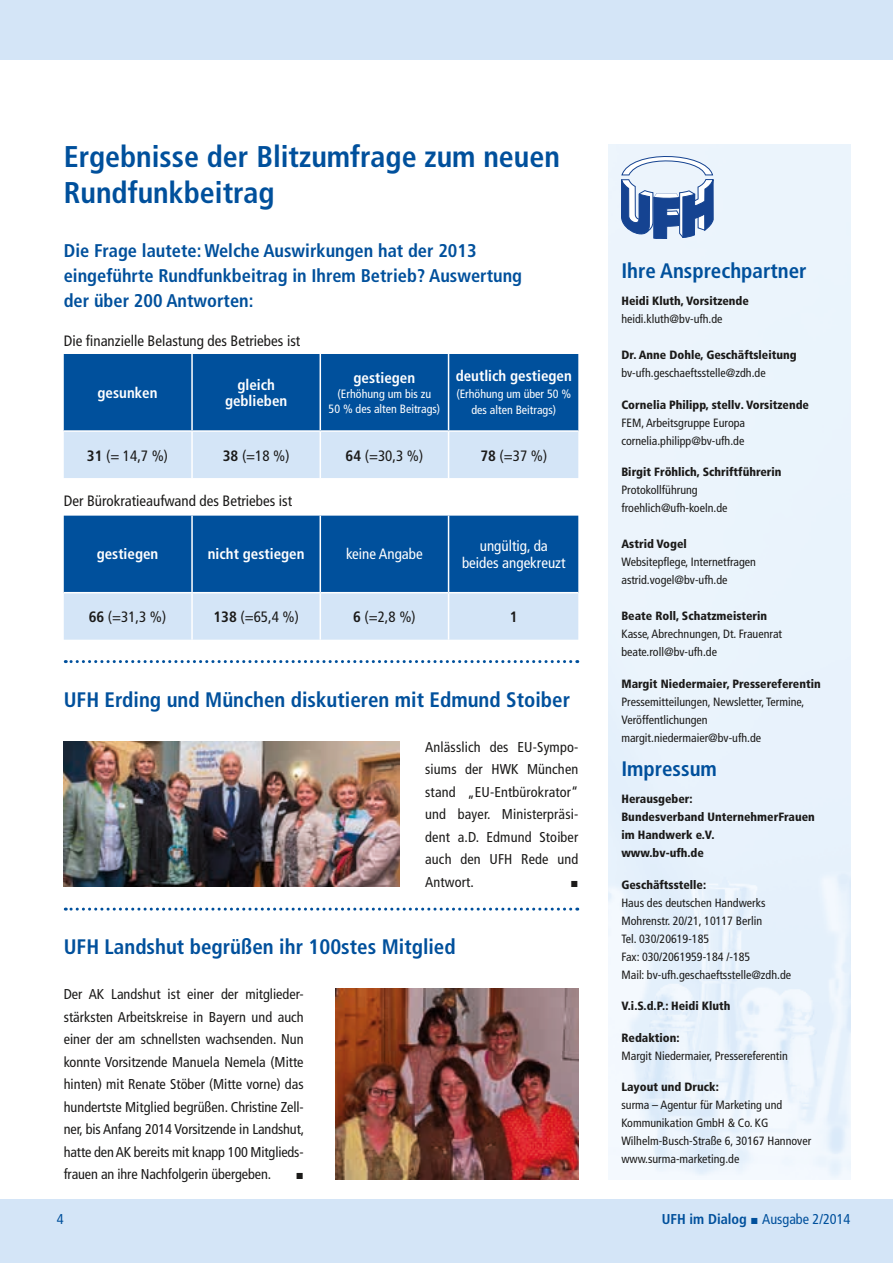
<style>
.page{position:relative;width:893px;height:1263px;background:#fff}
.page>*{position:absolute;margin:0;border:0;box-sizing:border-box;transform-origin:0 0}
.t1{font:700 condensed 30px/36px "Frutiger";color:#00509c}
.t2{font:700 condensed 21px "Frutiger";color:#00509c}
.t3{font:700 condensed 18.3px/25.2px "Frutiger";color:#00509c}
.t4{font:condensed 15px "Frutiger";color:#1b1a19}
.t5{font:700 condensed 15px/16.5px "Frutiger";color:#fff;text-align:center}
.t6{font:condensed 15px/16.5px "Frutiger";color:#fff;text-align:center}
.t7{font:700 condensed 15px "Frutiger";color:#1b1a19}
.t8{font:condensed 14.25px/22.5px "Frutiger";color:#1b1a19;text-align:justify}
.t9{font:condensed 14.25px "Frutiger";color:#00509c}
.t10{font:condensed 12px/18px "Frutiger";color:#1b1a19}
.t11{font:900 condensed 12px/18px "Frutiger";color:#1b1a19}
.t12{font:condensed 12px/15px "Frutiger";color:#fff;text-align:center}
.s1{font-weight:700}
</style>
<div class="page">
<div style="left:0;top:0;width:893px;height:60px;background:#d4e5f7"></div>
<div style="left:0;top:1199px;width:893px;height:64px;background:#d4e5f7"></div>
<img style="left:608px;top:144px;width:242px;height:1035px">
<svg style="left:621px;top:156px;width:92px;height:83px;background:#94abcf"></svg>
<svg style="left:64px;top:354px;width:514px;height:124px;background:#4f88be"></svg>
<hr style="left:191px;top:354px;width:2px;height:76px;background:#fff">
<hr style="left:320px;top:354px;width:1px;height:76px;background:#fff">
<hr style="left:448px;top:354px;width:1px;height:76px;background:#fff">
<hr style="left:64px;top:430px;width:128px;height:2px;background:#fff">
<hr style="left:192px;top:430px;width:128px;height:2px;background:#fff">
<hr style="left:191px;top:432px;width:2px;height:46px;background:#fff">
<hr style="left:320px;top:430px;width:129px;height:2px;background:#fff">
<hr style="left:320px;top:432px;width:1px;height:46px;background:#fff">
<hr style="left:449px;top:430px;width:129px;height:2px;background:#fff">
<hr style="left:448px;top:432px;width:1px;height:46px;background:#fff">
<svg style="left:64px;top:516px;width:514px;height:124px;background:#5189be"></svg>
<hr style="left:191px;top:516px;width:2px;height:76px;background:#fff">
<hr style="left:320px;top:516px;width:1px;height:76px;background:#fff">
<hr style="left:448px;top:516px;width:1px;height:76px;background:#fff">
<hr style="left:64px;top:592px;width:128px;height:1px;background:#fff">
<hr style="left:192px;top:592px;width:128px;height:1px;background:#fff">
<hr style="left:191px;top:593px;width:2px;height:47px;background:#fff">
<hr style="left:320px;top:592px;width:129px;height:1px;background:#fff">
<hr style="left:320px;top:593px;width:1px;height:47px;background:#fff">
<hr style="left:449px;top:592px;width:129px;height:1px;background:#fff">
<hr style="left:448px;top:593px;width:1px;height:47px;background:#fff">
<svg style="left:65px;top:660px;width:506px;height:3px"></svg>
<img style="left:336px;top:988px;width:242px;height:191px">
<svg style="left:65px;top:908px;width:506px;height:3px"></svg>
<img style="left:64px;top:741px;width:336px;height:146px">
<h1 class="t1" style="left:64px;top:138px;width:498px">Ergebnisse der Blitzumfrage zum neuen<br>Rundfunkbeitrag</h1>
<h3 class="t3" style="left:64px;top:238px;width:460px">Die Frage lautete: Welche Auswirkungen hat der 2013 eingeführte Rundfunkbeitrag in Ihrem Betrieb? Auswertung der über 200 Antworten:</h3>
<p class="t4" style="left:64px;top:332px;width:238px">Die finanzielle Belastung des Betriebes ist</p>
<p class="t5" style="left:98px;top:384px;width:61px">gesunken</p>
<p class="t5" style="left:225px;top:376px;width:64px">gleich geblieben</p>
<p class="t5" style="left:354px;top:369px;width:63px">gestiegen</p>
<p class="t5" style="left:456px;top:368px;width:118px">deutlich gestiegen</p>
<p class="t12" style="left:456px;top:385px;width:116px;line-height:16.5px">(Erhöhung um über 50 % des alten Beitrags)</p>
<p class="t12" style="left:329px;top:386px;width:113px">(Erhöhung um bis zu<br>50 % des alten Beitrags)</p>
<p class="t4" style="left:87px;top:447px;width:83px"><span class="s1">31</span> (= 14,7 %)</p>
<p class="t4" style="left:223px;top:447px;width:68px"><span class="s1">38</span> (=18 %)</p>
<p class="t4" style="left:346px;top:447px;width:79px"><span class="s1">64</span> (=30,3 %)</p>
<p class="t4" style="left:480px;top:447px;width:68px"><span class="s1">78</span> (=37 %)</p>
<p class="t4" style="left:64px;top:492px;width:230px">Der Bürokratieaufwand des Betriebes ist</p>
<p class="t5" style="left:97px;top:546px;width:63px">gestiegen</p>
<p class="t5" style="left:208px;top:546px;width:98px">nicht gestiegen</p>
<p class="t6" style="left:346px;top:546px;width:78px">keine Angabe</p>
<p class="t6" style="left:462px;top:538px;width:105px">ungültig, da beides angekreuzt</p>
<p class="t4" style="left:89px;top:608px;width:79px"><span class="s1">66</span> (=31,3 %)</p>
<p class="t4" style="left:213px;top:608px;width:87px"><span class="s1">138</span> (=65,4 %)</p>
<p class="t4" style="left:353px;top:608px;width:64px"><span class="s1">6</span> (=2,8 %)</p>
<p class="t7" style="left:510px;top:608px;width:9px">1</p>
<h2 class="t2" style="left:64px;top:687px;width:508px">UFH Erding und München diskutieren mit Edmund Stoiber</h2>
<p class="t8" style="left:425px;top:735px;width:155px">Anlässlich des EU-Sympo&shy;siums der HWK München stand „EU-Entbürokrator“ und bayer. Ministerpräsi&shy;dent a.D. Edmund Stoiber auch den UFH Rede und Antwort.</p>
<h2 class="t2" style="left:64px;top:934px;width:393px">UFH Landshut begrüßen ihr 100stes Mitglied</h2>
<p class="t8" style="left:64px;top:983px;width:242px">Der AK Landshut ist einer der mitglieder&shy;stärksten Arbeitskreise in Bayern und auch einer der am schnellsten wachsenden. Nun konnte Vorsitzende Manuela Nemela (Mitte hinten) mit Renate Stöber (Mitte vorne) das hundertste Mitglied begrüßen. Christine Zell&shy;ner, bis Anfang 2014 Vorsitzende in Landshut, hatte den AK bereits mit knapp 100 Mitglieds&shy;frauen an ihre Nachfolgerin übergeben.</p>
<h2 class="t2" style="left:621px;top:259px;width:187px">Ihre Ansprechpartner</h2>
<p class="t11" style="left:621px;top:292px;width:129px">Heidi Kluth, Vorsitzende</p>
<p class="t10" style="left:621px;top:310px;width:103px">heidi.kluth@bv-ufh.de</p>
<p class="t11" style="left:621px;top:346px;width:177px">Dr. Anne Dohle, Geschäftsleitung</p>
<p class="t10" style="left:621px;top:364px;width:146px">bv-ufh.geschaeftsstelle@zdh.de</p>
<p class="t11" style="left:621px;top:396px;width:189px">Cornelia Philipp, stellv. Vorsitzende</p>
<p class="t10" style="left:621px;top:414px;width:125px">FEM, Arbeitsgruppe Europa cornelia.philipp@bv-ufh.de</p>
<p class="t11" style="left:621px;top:463px;width:162px">Birgit Fröhlich, Schriftführerin</p>
<p class="t10" style="left:621px;top:481px;width:108px">Protokollführung froehlich@ufh-koeln.de</p>
<p class="t11" style="left:621px;top:535px;width:67px">Astrid Vogel</p>
<p class="t10" style="left:621px;top:553px;width:136px">Websitepflege, Internetfragen astrid.vogel@bv-ufh.de</p>
<p class="t11" style="left:621px;top:607px;width:147px">Beate Roll, Schatzmeisterin</p>
<p class="t10" style="left:621px;top:625px;width:162px">Kasse, Abrechnungen, Dt. Frauenrat beate.roll@bv-ufh.de</p>
<p class="t11" style="left:621px;top:675px;width:201px">Margit Niedermaier, Pressereferentin</p>
<p class="t10" style="left:621px;top:693px;width:184px">Pressemitteilungen, Newsletter, Termine,<br>Veröffentlichungen margit.niedermaier@bv-ufh.de</p>
<h2 class="t2" style="left:621px;top:757px;width:97px">Impressum</h2>
<p class="t11" style="left:621px;top:790px;width:195px">Herausgeber:<br>Bundesverband UnternehmerFrauen im Handwerk e.V.<br>www.bv-ufh.de</p>
<p class="t11" style="left:621px;top:876px;width:86px">Geschäftsstelle:</p>
<p class="t10" style="left:621px;top:894px;width:171px">Haus des deutschen Handwerks<br>Mohrenstr. 20/21, 10117 Berlin<br>Tel. 030/20619-185<br>Fax: 030/2061959-184 /-185<br>Mail: bv-ufh.geschaeftsstelle@zdh.de</p>
<p class="t11" style="left:621px;top:997px;width:111px">V.i.S.d.P.: Heidi Kluth</p>
<p class="t11" style="left:621px;top:1029px;width:60px">Redaktion:</p>
<p class="t10" style="left:621px;top:1047px;width:168px">Margit Niedermaier, Pressereferentin</p>
<p class="t11" style="left:621px;top:1078px;width:99px">Layout und Druck:</p>
<p class="t10" style="left:621px;top:1096px;width:191px">surma – Agentur für Marketing und<br>Kommunikation GmbH &amp; Co. KG<br>Wilhelm-Busch-Straße 6, 30167 Hannover www.surma-marketing.de</p>
<p class="t9" style="left:57px;top:1211px;width:8px">4</p>
<p class="t9" style="left:662px;top:1211px;width:190px"><span class="s1">UFH im Dialog</span> Ausgabe 2/2014</p>
</div>
